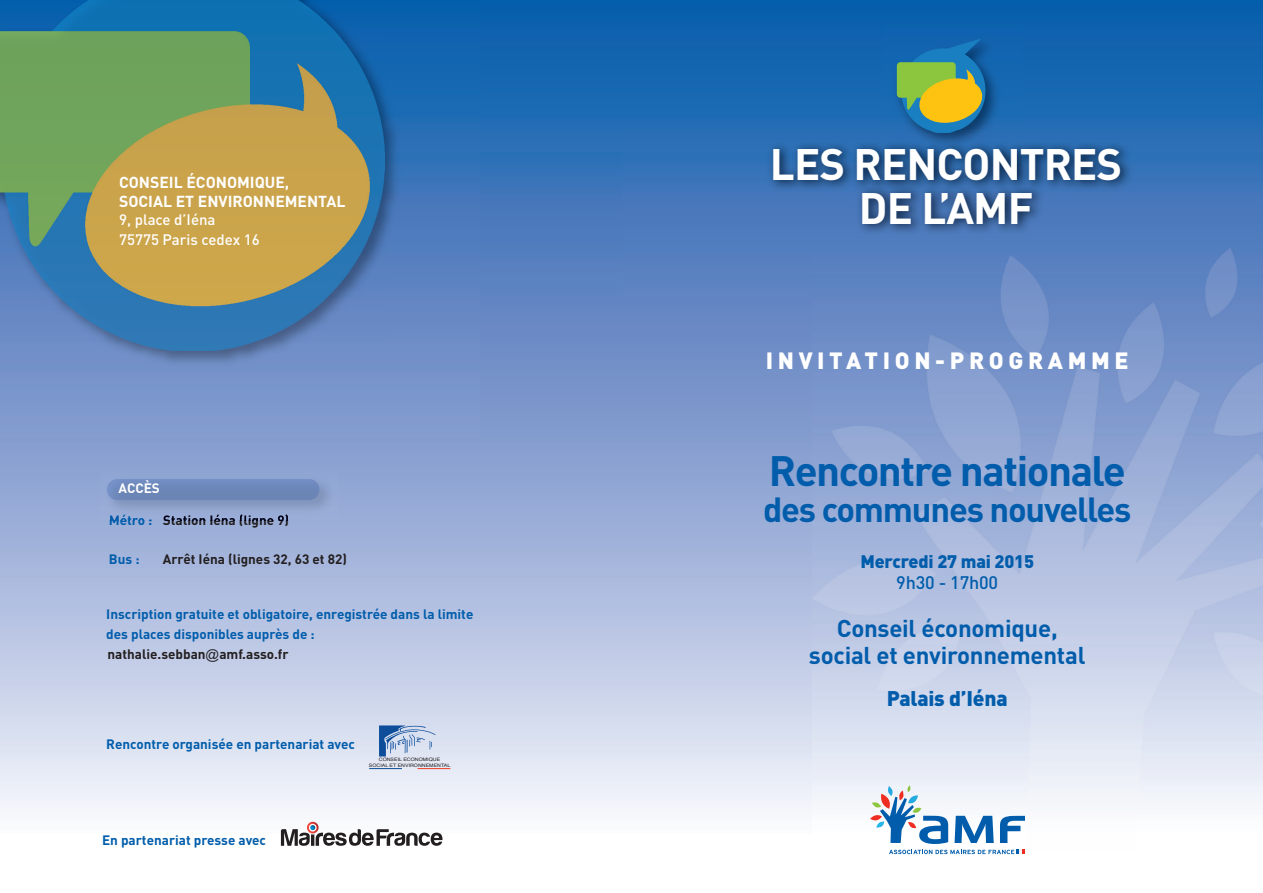
<style>
.page{position:relative;width:1263px;height:893px;background:#fff}
.page>*{position:absolute;margin:0;border:0;box-sizing:border-box;transform-origin:0 0}
.t1{font:700 43.5px/43.5px "DIN";letter-spacing:-.02em;color:#fff;text-align:center}
.t2{font:700 42px "DIN";letter-spacing:-.035em;color:#015dab}
.t3{font:700 34.5px "DIN";letter-spacing:-.035em;color:#015dab}
.t4{font:700 24px/27px "DIN";letter-spacing:-.01em;color:#015dab;text-align:center}
.t5{font:900 23.25px "DIN";letter-spacing:.2em;color:#fff}
.t6{font:900 21px "DIN";letter-spacing:-.01em;color:#015dab}
.t7{font:900 18px "DIN";letter-spacing:-.01em;color:#015dab}
.t8{font:500 18px "DIN";letter-spacing:-.01em;color:#015dab}
.t9{font:700 15.75px/19.5px "DIN";color:#fff}
.t10{font:500 15px/19.5px "DIN";color:#fff}
.t11{font:700 13.5px/19.5px "DIN";color:#015dab}
.t12{font:700 13.5px "DIN";color:#231f20}
.t13{font:700 13.5px "DIN";color:#fff}
.t14{font:4.65px/5.6px "Helvetica";color:#231f20;text-align:center;scale:1.13 1}
.s1{color:#015dab}
.s2{font-family:"Arial";font-weight:400}
</style>
<div class="page">
<div style="left:0;top:0;width:1263px;height:834px;background:linear-gradient(to bottom,#0451a7,#f7edf8)"></div>
<img style="left:813px;top:300px;width:450px;height:550px">
<img style="left:883px;top:23px;width:139px;height:107px">
<svg style="left:897px;top:38px;width:88px;height:92px;background:#6d976d"></svg>
<img style="left:623px;top:130px;width:640px;height:170px">
<img style="left:897px;top:130px;width:88px;height:3px">
<svg style="left:954px;top:816px;width:40px;height:27px"></svg>
<svg style="left:1000px;top:816px;width:25px;height:27px"></svg>
<svg style="left:889px;top:850px;width:136px;height:4px"></svg>
<svg style="left:870px;top:785px;width:78px;height:59px"></svg>
<svg style="left:281px;top:822px;width:161px;height:24px"></svg>
<img style="left:0;top:0;width:480px;height:437px">
<img style="left:0;top:0;width:384px;height:351px">
<img style="left:100px;top:472px;width:239px;height:48px">
<img style="left:110px;top:515px;width:41px;height:5px">
<img style="left:163px;top:514px;width:95px;height:6px">
<img style="left:107px;top:479px;width:213px;height:21px">
<svg style="left:379px;top:725px;width:56px;height:31px;background:#9cb4d6"></svg>
<hr style="left:369px;top:768px;width:33px;height:1px;background:#0d4d9a">
<hr style="left:418px;top:768px;width:32px;height:1px;background:#ee3d25">
<p class="t9" style="left:119px;top:174px;width:228px">CONSEIL ÉCONOMIQUE,<br>SOCIAL ET ENVIRONNEMENTAL</p>
<p class="t10" style="left:119px;top:212px;width:142px">9, place d’Iéna<br>75775 Paris cedex 16</p>
<p class="t13" style="left:119px;top:484px;width:43px">ACCÈS</p>
<p class="t12" style="left:109px;top:516px;width:182px"><span class="s1">Métro :</span> Station Iéna (ligne 9)</p>
<p class="t11" style="left:109px;top:551px;width:32px">Bus :</p>
<p class="t12" style="left:163px;top:555px;width:186px">Arrêt Iéna (lignes 32, 63 et 82)</p>
<p class="t11" style="left:106px;top:606px;width:369px">Inscription gratuite et obligatoire, enregistrée dans la limite des places disponibles auprès de :</p>
<p class="t12" style="left:108px;top:649px;width:183px">nathalie.sebban<span class="s2">@</span>amf.asso.fr</p>
<p class="t11" style="left:106px;top:736px;width:250px">Rencontre organisée en partenariat avec</p>
<p class="t14" style="left:369px;top:757px;width:74px">CONSEIL ECONOMIQUE<br>SOCIAL ET ENVIRONNEMENTAL</p>
<p class="t11" style="left:102px;top:832px;width:166px">En partenariat presse avec</p>
<h1 class="t1" style="left:770px;top:147px;width:354px">LES RENCONTRES<br>DE L’AMF</h1>
<h3 class="t5" style="left:766px;top:352px;width:364px">INVITATION-PROGRAMME</h3>
<h2 class="t2" style="left:769px;top:456px;width:359px">Rencontre nationale</h2>
<h3 class="t3" style="left:763px;top:497px;width:370px">des communes nouvelles</h3>
<h3 class="t7" style="left:860px;top:555px;width:175px">Mercredi 27 mai 2015</h3>
<h3 class="t8" style="left:896px;top:576px;width:103px">9h30 - 17h00</h3>
<h3 class="t4" style="left:809px;top:617px;width:278px">Conseil économique, social et environnemental</h3>
<h3 class="t6" style="left:887px;top:691px;width:122px">Palais d’Iéna</h3>
</div>
